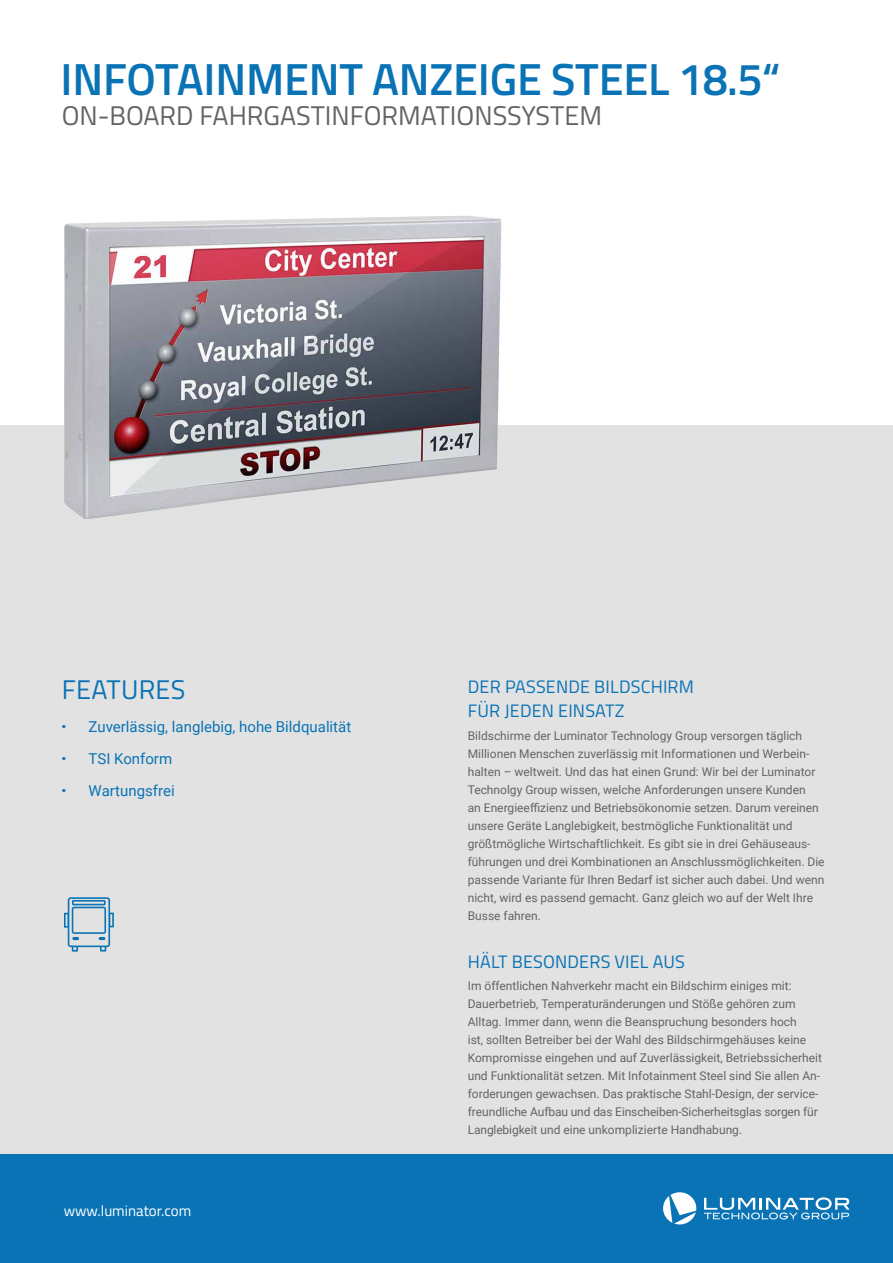
<style>
.page{position:relative;width:893px;height:1263px;background:#fff}
.page>*{position:absolute;margin:0;border:0;box-sizing:border-box;transform-origin:0 0}
.t1{font:600 45px "Titillium Web";letter-spacing:-.005em;color:#0973b5}
.t2{font:27px "Titillium Web";color:#646463}
.t3{font:27px "Titillium Web";letter-spacing:.01em;color:#0973b5}
.t4{font:18px/24px "Titillium Web";letter-spacing:.01em;color:#0973b5}
.t5{font:15px "Roboto";color:#0973b5}
.t6{font:15px "Titillium Web";color:#fff}
.t7{font:12px/18px "Roboto";color:#646463}
</style>
<div class="page">
<div style="left:0;top:1154px;width:893px;height:109px;background:#0973b5"></div>
<svg style="left:704px;top:1197px;width:145px;height:22px"></svg>
<svg style="left:663px;top:1192px;width:33px;height:32px"></svg>
<div style="left:0;top:425px;width:893px;height:729px;background:#e2e2e2"></div>
<svg style="left:64px;top:897px;width:50px;height:54px"></svg>
<img style="left:64px;top:216px;width:438px;height:303px">
<h1 class="t1" style="left:61px;top:45px;width:721px">INFOTAINMENT ANZEIGE STEEL 18.5“</h1>
<h2 class="t2" style="left:62px;top:96px;width:542px">ON-BOARD FAHRGASTINFORMATIONSSYSTEM</h2>
<h2 class="t3" style="left:62px;top:670px;width:125px">FEATURES</h2>
<p class="t5" style="left:62px;top:716px;width:291px">• Zuverlässig, langlebig, hohe Bildqualität</p>
<p class="t5" style="left:62px;top:748px;width:112px">• TSI Konform</p>
<p class="t5" style="left:62px;top:780px;width:115px">• Wartungsfrei</p>
<p class="t6" style="left:64px;top:1200px;width:129px">www.luminator.com</p>
<h3 class="t4" style="left:468px;top:674px;width:228px">DER PASSENDE BILDSCHIRM<br>FÜR JEDEN EINSATZ</h3>
<p class="t7" style="left:468px;top:726px;width:358px">Bildschirme der Luminator Technology Group versorgen täglich Millionen Menschen zuverlässig mit Informationen und Werbein&shy;halten – weltweit. Und das hat einen Grund: Wir bei der Luminator Technolgy Group wissen, welche Anforderungen unsere Kunden<br>an Energieeffizienz und Betriebsökonomie setzen. Darum vereinen unsere Geräte Langlebigkeit, bestmögliche Funktionalität und größtmögliche Wirtschaftlichkeit. Es gibt sie in drei Gehäuseaus&shy;führungen und drei Kombinationen an Anschlussmöglichkeiten. Die passende Variante für Ihren Bedarf ist sicher auch dabei. Und wenn nicht, wird es passend gemacht. Ganz gleich wo auf der Welt Ihre Busse fahren.</p>
<h3 class="t4" style="left:468px;top:948px;width:219px">HÄLT BESONDERS VIEL AUS</h3>
<p class="t7" style="left:468px;top:976px;width:356px">Im öffentlichen Nahverkehr macht ein Bildschirm einiges mit:<br>Dauerbetrieb, Temperaturänderungen und Stöße gehören zum Alltag. Immer dann, wenn die Beanspruchung besonders hoch<br>ist, sollten Betreiber bei der Wahl des Bildschirmgehäuses keine Kompromisse eingehen und auf Zuverlässigkeit, Betriebssicherheit und Funktionalität setzen. Mit Infotainment Steel sind Sie allen An&shy;forderungen gewachsen. Das praktische Stahl-Design, der service&shy;freundliche Aufbau und das Einscheiben-Sicherheitsglas sorgen für Langlebigkeit und eine unkomplizierte Handhabung.</p>
</div>
